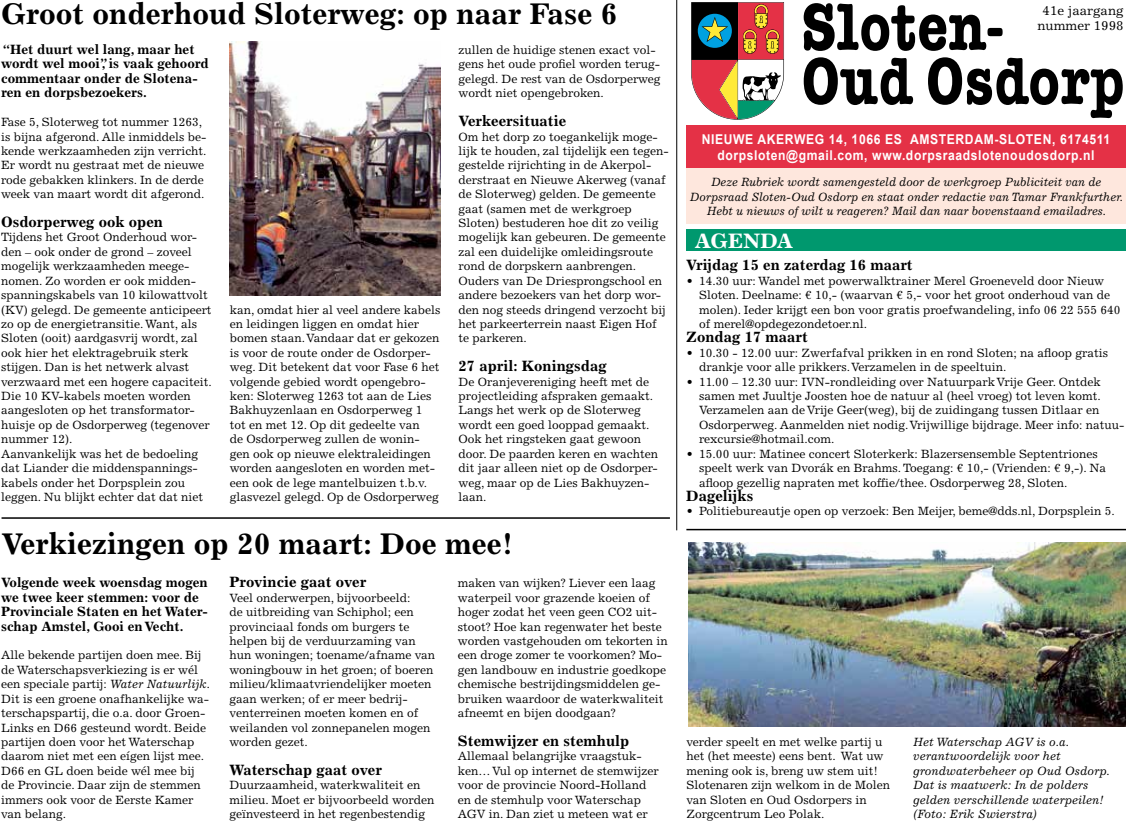
<style>
.page{position:relative;width:1126px;height:830px;background:#fff}
.page>*{position:absolute;margin:0;border:0;box-sizing:border-box;transform-origin:0 0}
.t1{font:700 30px "Excelsior LT Std";color:#000}
.t2{font:700 21px "Excelsior LT Std";color:#fff}
.t3{font:700 15px "Excelsior LT Std";color:#000}
.t4{font:700 13.5px/14.4px "Excelsior LT Std";color:#000}
.t5{font:700 13.5px/16.5px "Arial";letter-spacing:.05em;color:#fff;text-align:center;scale:.9 1}
.t6{font:13.05px/15.6px "Excelsior LT Std";color:#000;text-align:center}
.t7{font:12px/14.4px "Excelsior LT Std";color:#000}
.t8{font:italic 12px/14.4px "Excelsior LT Std";letter-spacing:-.005em;color:#000;text-align:center}
.s1{font-style:italic}
</style>
<div class="page">
<svg style="left:804px;top:3px;width:182px;height:48px"></svg>
<div style="left:987px;top:28px;width:16px;height:8px;background:#000;border-radius:4px"></div>
<svg style="left:804px;top:57px;width:109px;height:48px"></svg>
<svg style="left:928px;top:57px;width:195px;height:61px"></svg>
<div style="left:686px;top:168px;width:440px;height:56px;background:#fee7dd"></div>
<svg style="left:691px;top:2px;width:93px;height:118px"></svg>
<div style="left:686px;top:125px;width:440px;height:43px;background:#e43146"></div>
<div style="left:686px;top:230px;width:440px;height:21px;background:#00986e"></div>
<hr style="left:676px;top:0;width:1px;height:530px;background:#000">
<hr style="left:686px;top:528px;width:440px;height:2px;background:#000">
<img style="left:230px;top:41px;width:211px;height:255px">
<img style="left:688px;top:542px;width:438px;height:184px">
<hr style="left:2px;top:517px;width:668px;height:1px;background:#000">
<h1 class="t1" style="left:1px;top:-4px;width:618px">Groot onderhoud Sloterweg: op naar Fase 6</h1>
<p class="t4" style="left:1px;top:42px;width:209px">“Het duurt wel lang, maar het wordt wel mooi”, is vaak gehoord commentaar onder de Slotena&shy;ren en dorpsbezoekers.</p>
<p class="t7" style="left:1px;top:115px;width:207px">Fase 5, Sloterweg tot nummer 1263, is bijna afgerond. Alle inmiddels be&shy;kende werkzaamheden zijn verricht.<br>Er wordt nu gestraat met de nieuwe rode gebakken klinkers. In de derde week van maart wordt dit afgerond.</p>
<p class="t3" style="left:1px;top:213px;width:163px">Osdorperweg ook open</p>
<p class="t7" style="left:1px;top:230px;width:212px">Tijdens het Groot Onderhoud wor&shy;den – ook onder de grond – zoveel mogelijk werkzaamheden meege&shy;nomen. Zo worden er ook midden&shy;spanningskabels van 10 kilowattvolt (KV) gelegd. De gemeente anticipeert zo op de energietransitie. Want, als Sloten (ooit) aardgasvrij wordt, zal ook hier het elektragebruik sterk stijgen. Dan is het netwerk alvast verzwaard met een hogere capaciteit.<br>Die 10 KV-kabels moeten worden aangesloten op het transformator&shy;huisje op de Osdorperweg (tegenover nummer 12).<br>Aanvankelijk was het de bedoeling dat Liander die middenspannings&shy;kabels onder het Dorpsplein zou leggen. Nu blijkt echter dat dat niet</p>
<p class="t7" style="left:230px;top:302px;width:212px">kan, omdat hier al veel andere kabels en leidingen liggen en omdat hier bomen staan. Vandaar dat er gekozen is voor de route onder de Osdorper&shy;weg. Dit betekent dat voor Fase 6 het volgende gebied wordt opengebro&shy;ken: Sloterweg 1263 tot aan de Lies Bakhuyzenlaan en Osdorperweg 1 tot en met 12. Op dit gedeelte van<br>de Osdorperweg zullen de wonin&shy;gen ook op nieuwe elektraleidingen worden aangesloten en worden met&shy;een ook de lege mantelbuizen t.b.v. glasvezel gelegd. Op de Osdorperweg</p>
<p class="t7" style="left:459px;top:43px;width:204px">zullen de huidige stenen exact vol&shy;gens het oude profiel worden terug&shy;gelegd. De rest van de Osdorperweg wordt niet opengebroken.</p>
<p class="t3" style="left:459px;top:112px;width:109px">Verkeersituatie</p>
<p class="t7" style="left:459px;top:129px;width:212px">Om het dorp zo toegankelijk moge&shy;lijk te houden, zal tijdelijk een tegen&shy;gestelde rijrichting in de Akerpol&shy;derstraat en Nieuwe Akerweg (vanaf de Sloterweg) gelden. De gemeente gaat (samen met de werkgroep Sloten) bestuderen hoe dit zo veilig mogelijk kan gebeuren. De gemeente zal een duidelijke omleidingsroute rond de dorpskern aanbrengen.<br>Ouders van De Driesprongschool en andere bezoekers van het dorp wor&shy;den nog steeds dringend verzocht bij het parkeerterrein naast Eigen Hof te parkeren.</p>
<p class="t3" style="left:459px;top:357px;width:150px">27 april: Koningsdag</p>
<p class="t7" style="left:459px;top:374px;width:201px">De Oranjevereniging heeft met de projectleiding afspraken gemaakt.<br>Langs het werk op de Sloterweg wordt een goed looppad gemaakt.<br>Ook het ringsteken gaat gewoon door. De paarden keren en wachten dit jaar alleen niet op de Osdorper&shy;weg, maar op de Lies Bakhuyzen&shy;laan.</p>
<h1 class="t1" style="left:2px;top:526px;width:514px">Verkiezingen op 20 maart: Doe mee!</h1>
<p class="t4" style="left:1px;top:575px;width:209px">Volgende week woensdag mogen we twee keer stemmen: voor de<br>Provinciale Staten en het Water&shy;schap Amstel, Gooi en Vecht.</p>
<p class="t7" style="left:1px;top:648px;width:211px">Alle bekende partijen doen mee. Bij de Waterschapsverkiezing is er wél een speciale partij: <span class="s1">Water Natuurlijk.<br></span>Dit is een groene onafhankelijke wa&shy;terschapspartij, die o.a. door Groen-Links en D66 gesteund wordt. Beide partijen doen voor het Waterschap daarom niet met een eígen lijst mee.<br>D66 en GL doen beide wél mee bij de Provincie. Daar zijn de stemmen immers ook voor de Eerste Kamer van belang.</p>
<p class="t3" style="left:229px;top:573px;width:138px">Provincie gaat over</p>
<p class="t7" style="left:229px;top:590px;width:207px">Veel onderwerpen, bijvoorbeeld:<br>de uitbreiding van Schiphol; een provinciaal fonds om burgers te helpen bij de verduurzaming van hun woningen; toename/afname van woningbouw in het groen; of boeren milieu/klimaatvriendelijker moeten gaan werken; of er meer bedrij&shy;venterreinen moeten komen en of weilanden vol zonnepanelen mogen worden gezet.</p>
<p class="t3" style="left:229px;top:760px;width:154px">Waterschap gaat over</p>
<p class="t7" style="left:229px;top:777px;width:206px">Duurzaamheid, waterkwaliteit en milieu. Moet er bijvoorbeeld worden geïnvesteerd in het regenbestendig</p>
<p class="t7" style="left:458px;top:576px;width:211px">maken van wijken? Liever een laag waterpeil voor grazende koeien of hoger zodat het veen geen CO2 uit&shy;stoot? Hoe kan regenwater het beste worden vastgehouden om tekorten in een droge zomer te voorkomen? Mo&shy;gen landbouw en industrie goedkope chemische bestrijdingsmiddelen ge&shy;bruiken waardoor de waterkwaliteit afneemt en bijen doodgaan?</p>
<p class="t3" style="left:458px;top:731px;width:173px">Stemwijzer en stemhulp</p>
<p class="t7" style="left:458px;top:748px;width:202px">Allemaal belangrijke vraagstuk&shy;ken… Vul op internet de stemwijzer voor de provincie Noord-Holland en de stemhulp voor Waterschap<br>AGV in. Dan ziet u meteen wat er</p>
<p class="t6" style="left:1037px;top:3px;width:88px">41e jaargang nummer 1998</p>
<p class="t5" style="left:702px;top:131px;width:455px">NIEUWE AKERWEG 14, 1066 ES AMSTERDAM-SLOTEN, 6174511 dorpsloten@gmail.com, www.dorpsraadslotenoudosdorp.nl</p>
<p class="t8" style="left:690px;top:175px;width:435px">Deze Rubriek wordt samengesteld door de werkgroep Publiciteit van de<br>Dorpsraad Sloten-Oud Osdorp en staat onder redactie van Tamar Frankfurther.<br>Hebt u nieuws of wilt u reageren? Mail dan naar bovenstaand emailadres.</p>
<h2 class="t2" style="left:695px;top:229px;width:100px">AGENDA</h2>
<p class="t3" style="left:686px;top:256px;width:228px">Vrijdag 15 en zaterdag 16 maart</p>
<p class="t7" style="left:699px;top:273px;width:423px;text-indent:-13px">• 14.30 uur: Wandel met powerwalktrainer Merel Groeneveld door Nieuw Sloten. Deelname: € 10,- (waarvan € 5,- voor het groot onderhoud van de molen). Ieder krijgt een bon voor gratis proefwandeling, info 06 22 555 640 of merel@opdegezondetoer.nl.</p>
<p class="t3" style="left:686px;top:328px;width:123px">Zondag 17 maart</p>
<p class="t7" style="left:699px;top:345px;width:410px;text-indent:-13px">• 10.30 - 12.00 uur: Zwerfafval prikken in en rond Sloten; na afloop gratis drankje voor alle prikkers. Verzamelen in de speeltuin.</p>
<p class="t7" style="left:699px;top:374px;width:427px;text-indent:-13px">• 11.00 – 12.30 uur: IVN-rondleiding over Natuurpark Vrije Geer. Ontdek samen met Juultje Joosten hoe de natuur al (heel vroeg) tot leven komt.<br>Verzamelen aan de Vrije Geer(weg), bij de zuidingang tussen Ditlaar en Osdorperweg. Aanmelden niet nodig. Vrijwillige bijdrage. Meer info: natuu&shy;rexcursie@hotmail.com.</p>
<p class="t7" style="left:699px;top:446px;width:409px;text-indent:-13px">• 15.00 uur: Matinee concert Sloterkerk: Blazersensemble Septentriones speelt werk van Dvorák en Brahms. Toegang: € 10,- (Vrienden: € 9,-). Na afloop gezellig napraten met koffie/thee. Osdorperweg 28, Sloten.</p>
<p class="t3" style="left:686px;top:487px;width:69px">Dagelijks</p>
<p class="t7" style="left:686px;top:504px;width:430px">• Politiebureautje open op verzoek: Ben Meijer, beme@dds.nl, Dorpsplein 5.</p>
<p class="t7" style="left:686px;top:734px;width:205px">verder speelt en met welke partij u het (het meeste) eens bent. Wat uw mening ook is, breng uw stem uit!<br>Slotenaren zijn welkom in de Molen van Sloten en Oud Osdorpers in<br>Zorgcentrum Leo Polak.</p>
<p class="t8" style="left:913px;top:734px;width:198px;text-align:left">Het Waterschap AGV is o.a. verantwoordelijk voor het grondwaterbeheer op Oud Osdorp.<br>Dat is maatwerk: In de polders gelden verschillende waterpeilen! (Foto: Erik Swierstra)</p>
</div>
